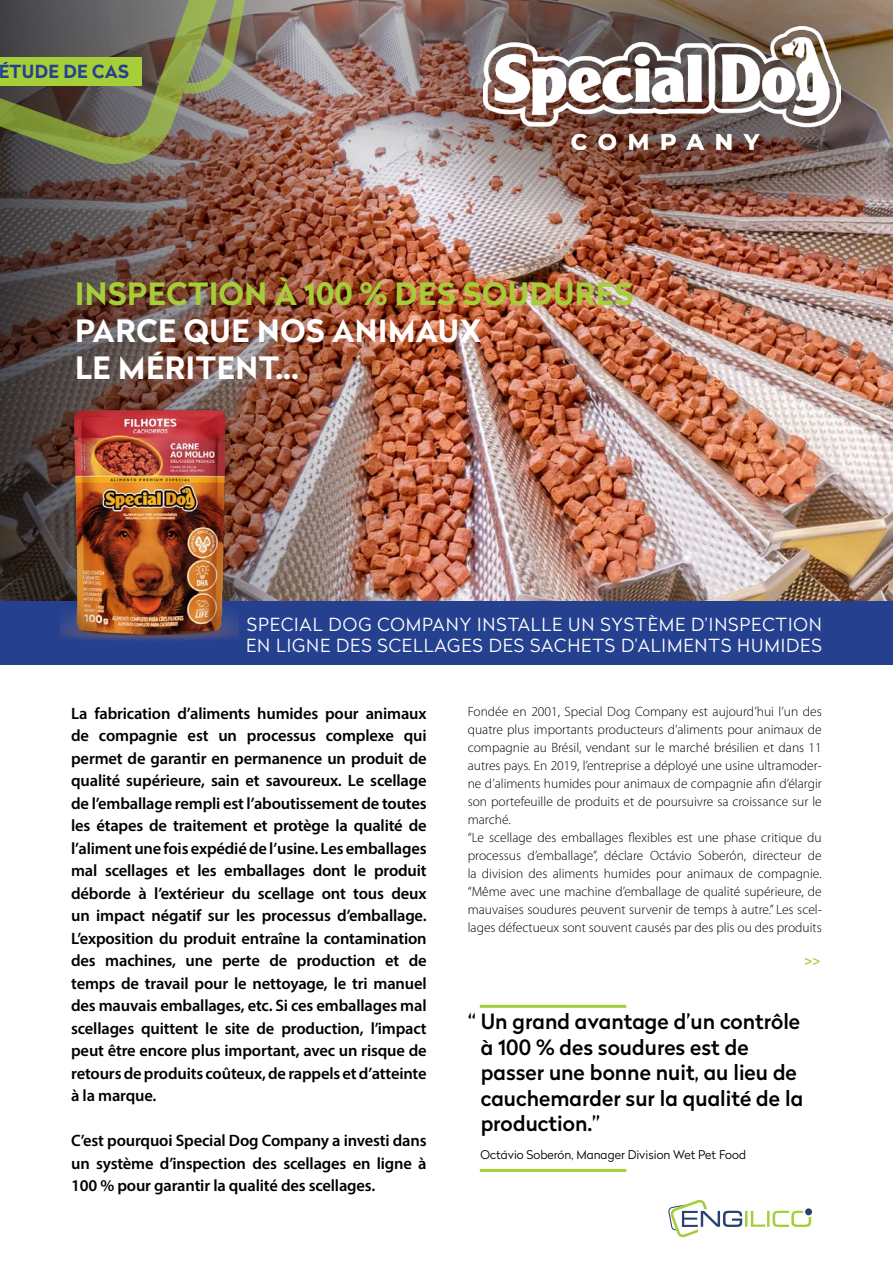
<style>
.page{position:relative;width:893px;height:1263px;background:#fff}
.page>*{position:absolute;margin:0;border:0;box-sizing:border-box;transform-origin:0 0}
.t1{font:700 30.75px/36.9px "Radikal";letter-spacing:.02em;color:#fff}
.t2{font:700 30.75px "Radikal";letter-spacing:.02em;color:#a6ce39}
.t3{font:500 21px/25.5px "Radikal";color:#000}
.t4{font:300 18px/21px "Radikal";letter-spacing:.05em;color:#fff}
.t5{font:700 18px "Radikal";letter-spacing:.02em;color:#25408f}
.t6{font:600 16.5px/22.5px "Myriad Pro";letter-spacing:-.01em;color:#000;text-align:justify}
.t7{font:300 13.5px/18px "Myriad Pro";color:#000}
.t8{font:700 13.5px "Myriad Pro";color:#a6ce39}
.t9{font:300 12px "Radikal";color:#000}
</style>
<div class="page">
<svg style="left:668px;top:1199px;width:143px;height:38px"></svg>
<hr style="left:480px;top:1169px;width:146px;height:3px;background:#a6ce39">
<hr style="left:480px;top:1005px;width:146px;height:3px;background:#a6ce39">
<img style="left:412px;top:234px;width:481px;height:367px">
<img style="left:0;top:0;width:412px;height:601px">
<svg style="left:0;top:0;width:265px;height:166px;background:#726e57"></svg>
<div style="left:0;top:57px;width:142px;height:29px;background:#a6ce39"></div>
<div style="left:0;top:601px;width:893px;height:64px;background:#25408f"></div>
<img style="left:60px;top:399px;width:178px;height:241px">
<img style="left:309px;top:0;width:584px;height:234px">
<img style="left:484px;top:26px;width:357px;height:124px">
<p class="t5" style="left:-1px;top:58px;width:132px">ÉTUDE DE CAS</p>
<h1 class="t2" style="left:75px;top:272px;width:560px">INSPECTION À 100 % DES SOUDURES</h1>
<h1 class="t1" style="left:75px;top:312px;width:408px">PARCE QUE NOS ANIMAUX<br>LE MÉRITENT...</h1>
<p class="t4" style="left:246px;top:613px;width:577px">SPECIAL DOG COMPANY INSTALLE UN SYSTÈME D’INSPECTION<br>EN LIGNE DES SCELLAGES DES SACHETS D’ALIMENTS HUMIDES</p>
<p class="t6" style="left:71px;top:701px;width:357px">La fabrication d’aliments humides pour animaux de compagnie est un processus complexe qui permet de garantir en permanence un produit de qualité supérieure, sain et savoureux. Le scellage de l’emballage rempli est l’aboutissement de toutes les étapes de traitement et protège la qualité de l’aliment une fois expédié de l’usine. Les emballages mal scellages et les emballages dont le produit déborde à l’extérieur du scellage ont tous deux un impact négatif sur les processus d’emballage.<br>L’exposition du produit entraîne la contamination des machines, une perte de production et de temps de travail pour le nettoyage, le tri manuel des mauvais emballages, etc. Si ces emballages mal scellages quittent le site de production, l’impact peut être encore plus important, avec un risque de retours de produits coûteux, de rappels et d’atteinte à la marque.</p>
<p class="t6" style="left:71px;top:1129px;width:357px">C’est pourquoi Special Dog Company a investi dans un système d’inspection des scellages en ligne à 100 % pour garantir la qualité des scellages.</p>
<p class="t7" style="left:468px;top:702px;width:356px">Fondée en 2001, Special Dog Company est aujourd’hui l’un des quatre plus importants producteurs d’aliments pour animaux de compagnie au Brésil, vendant sur le marché brésilien et dans 11 autres pays. En 2019, l’entreprise a déployé une usine ultramoder&shy;ne d’aliments humides pour animaux de compagnie afin d’élargir son portefeuille de produits et de poursuivre sa croissance sur le marché.<br>“Le scellage des emballages flexibles est une phase critique du processus d’emballage”, déclare Octávio Soberón, directeur de la division des aliments humides pour animaux de compagnie. “Même avec une machine d’emballage de qualité supérieure, de mauvaises soudures peuvent survenir de temps à autre.” Les scel&shy;lages défectueux sont souvent causés par des plis ou des produits</p>
<p class="t8" style="left:804px;top:951px;width:18px">&gt;&gt;</p>
<p class="t3" style="left:481px;top:1008px;width:324px;text-indent:-13px">“ Un grand avantage d’un contrôle à 100 % des soudures est de passer une bonne nuit, au lieu de cauchemarder sur la qualité de la production.”</p>
<p class="t9" style="left:480px;top:1146px;width:267px">Octávio Soberón, Manager Division Wet Pet Food</p>
</div>
